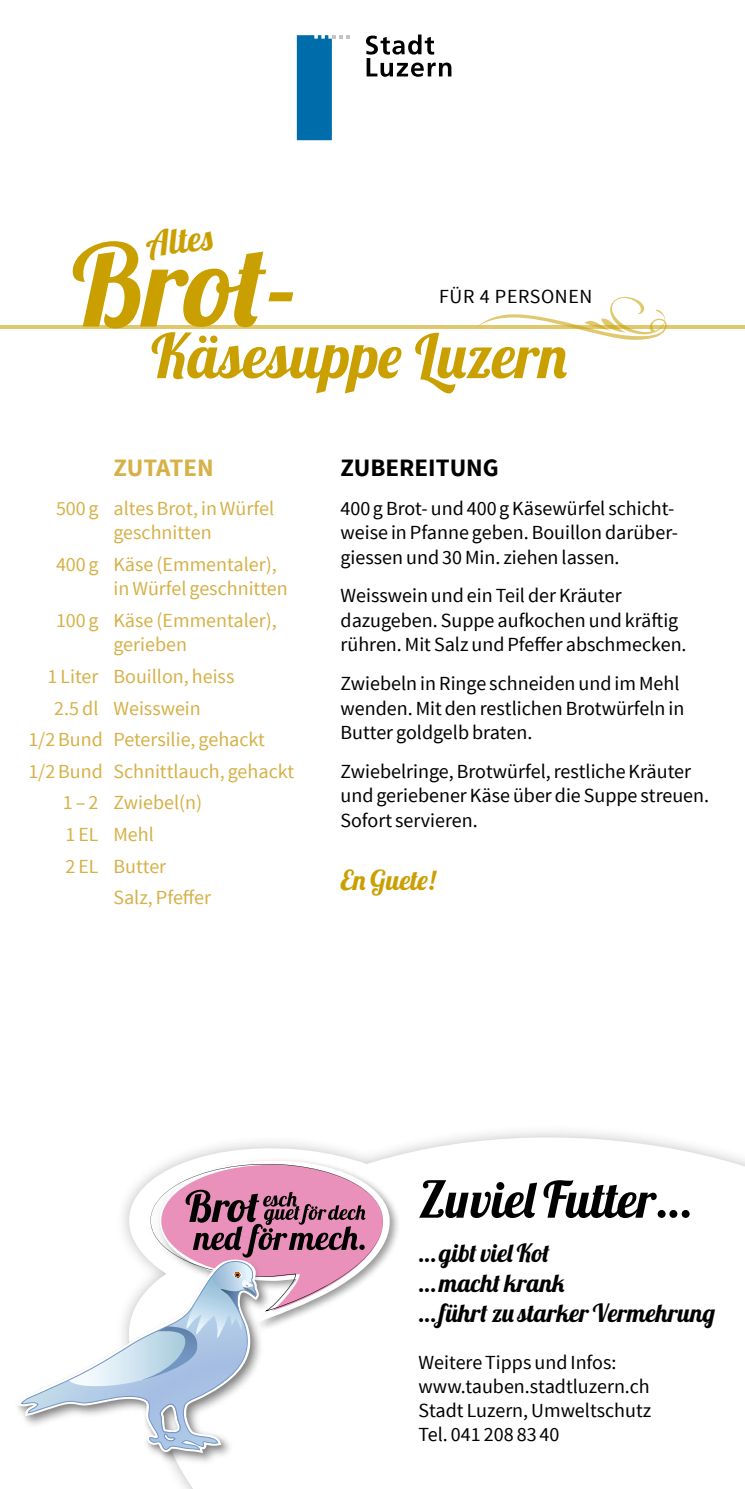
<style>
.page{position:relative;width:745px;height:1489px;background:#fff}
.page>*{position:absolute;margin:0;border:0;box-sizing:border-box;transform-origin:0 0}
.t1{font:113.75px "Lobster 1.4";color:#ca9f00}
.t2{font:61.25px "Lobster 1.4";color:#ca9f00}
.t3{font:50px "Lobster 1.4";color:#000}
.t4{font:35px "Lobster 1.4";color:#ca9f00}
.t5{font:27.5px "Lobster 1.4";color:#ca9f00}
.t6{font:25px/30px "Lobster 1.4";color:#000}
.t7{font:700 25px "Source Sans Pro";color:#000}
.t8{font:700 25px "Source Sans Pro";letter-spacing:-.005em;color:#d6b148}
.t9{font:20px/24.5px "Source Sans Pro";color:#000}
.t10{font:20px/24.5px "Source Sans Pro";color:#d6b148}
.t11{font:20px "Source Sans Pro";letter-spacing:.03em;color:#000}
</style>
<div class="page">
<svg style="left:172px;top:1131px;width:572px;height:357px"></svg>
<svg style="left:172px;top:1142px;width:274px;height:171px"></svg>
<div style="left:14px;top:1156px;width:386px;height:311px;background:#000;opacity:.4"></div>
<img style="left:14px;top:1255px;width:252px;height:205px">
<svg style="left:17px;top:1259px;width:243px;height:193px"></svg>
<svg style="left:22px;top:1160px;width:367px;height:289px"></svg>
<svg style="left:20px;top:1256px;width:237px;height:194px"></svg>
<svg style="left:476px;top:296px;width:192px;height:44px"></svg>
<hr style="left:0;top:326px;width:744px;height:3px;background:#ca9f00">
<svg style="left:296px;top:35px;width:53px;height:105px"></svg>
<svg style="left:366px;top:35px;width:85px;height:42px"></svg>
<h3 class="t4" style="left:143px;top:222px;width:68px;rotate:-6deg">Altes</h3>
<h1 class="t1" style="left:72px;top:213px;width:229px">Brot-</h1>
<p class="t11" style="left:439px;top:284px;width:154px">für 4 Personen</p>
<h2 class="t2" style="left:151px;top:317px;width:417px">Käsesuppe Luzern</h2>
<p class="t8" style="left:113px;top:451px;width:102px">ZUTATEN</p>
<p class="t10" style="left:56px;top:496px;width:219px;text-align:center">500g altes Brot, in Würfel geschnitten</p>
<p class="t10" style="left:113px;top:552px;width:176px;text-indent:-57px">400g Käse (Emmentaler), in Würfel geschnitten</p>
<p class="t10" style="left:113px;top:608px;width:165px;text-indent:-57px">100g Käse (Emmentaler), gerieben</p>
<p class="t10" style="left:47px;top:664px;width:188px">1 Liter Bouillon, heiss</p>
<p class="t10" style="left:54px;top:696px;width:148px">2.5 dl Weisswein</p>
<p class="t10" style="left:28px;top:727px;width:238px">1/2 Bund Petersilie, gehackt</p>
<p class="t10" style="left:28px;top:759px;width:267px">1/2 Bund Schnittlauch, gehackt</p>
<p class="t10" style="left:63px;top:790px;width:141px">1 – 2 Zwiebel(n)</p>
<p class="t10" style="left:65px;top:822px;width:90px">1 EL Mehl</p>
<p class="t10" style="left:65px;top:854px;width:102px">2 EL Butter</p>
<p class="t10" style="left:113px;top:885px;width:99px">Salz, Pfeffer</p>
<p class="t7" style="left:340px;top:451px;width:111px">ZUBEREITUN</p>
<p class="t7" style="left:482px;top:451px;width:17px">G</p>
<p class="t9" style="left:340px;top:496px;width:337px">400g Brot- und 400g Käsewürfel schicht&shy;weise in Pfanne geben. Bouillon darüber&shy;giessen und 30 Min. ziehen lassen.</p>
<p class="t9" style="left:340px;top:584px;width:347px">Weisswein und ein Teil der Kräuter dazugeben. Suppe aufkochen und kräftig rühren. Mit Salz und Pfeffer abschmecken.</p>
<p class="t9" style="left:340px;top:671px;width:345px">Zwiebeln in Ringe schneiden und im Mehl wenden. Mit den restlichen Brotwürfeln in<br>Butter goldgelb braten.</p>
<p class="t9" style="left:340px;top:759px;width:370px">Zwiebelringe, Brotwürfel, restliche Kräuter und geriebener Käse über die Suppe streuen.<br>Sofort servieren.</p>
<h3 class="t5" style="left:340px;top:862px;width:96px">En Guete!</h3>
<h3 class="t3" style="left:418px;top:1167px;width:274px">Zuviel Futter…</h3>
<p class="t6" style="left:418px;top:1237px;width:298px">…gibt viel Kot<br>…macht krank<br>…führt zu starker Vermehrung</p>
<p class="t9" style="left:418px;top:1350px;width:234px">Weitere Tipps und Infos: www.tauben.stadtluzern.ch<br>Stadt Luzern, Umweltschutz<br>Tel. 041 208 83 40</p>
</div>
